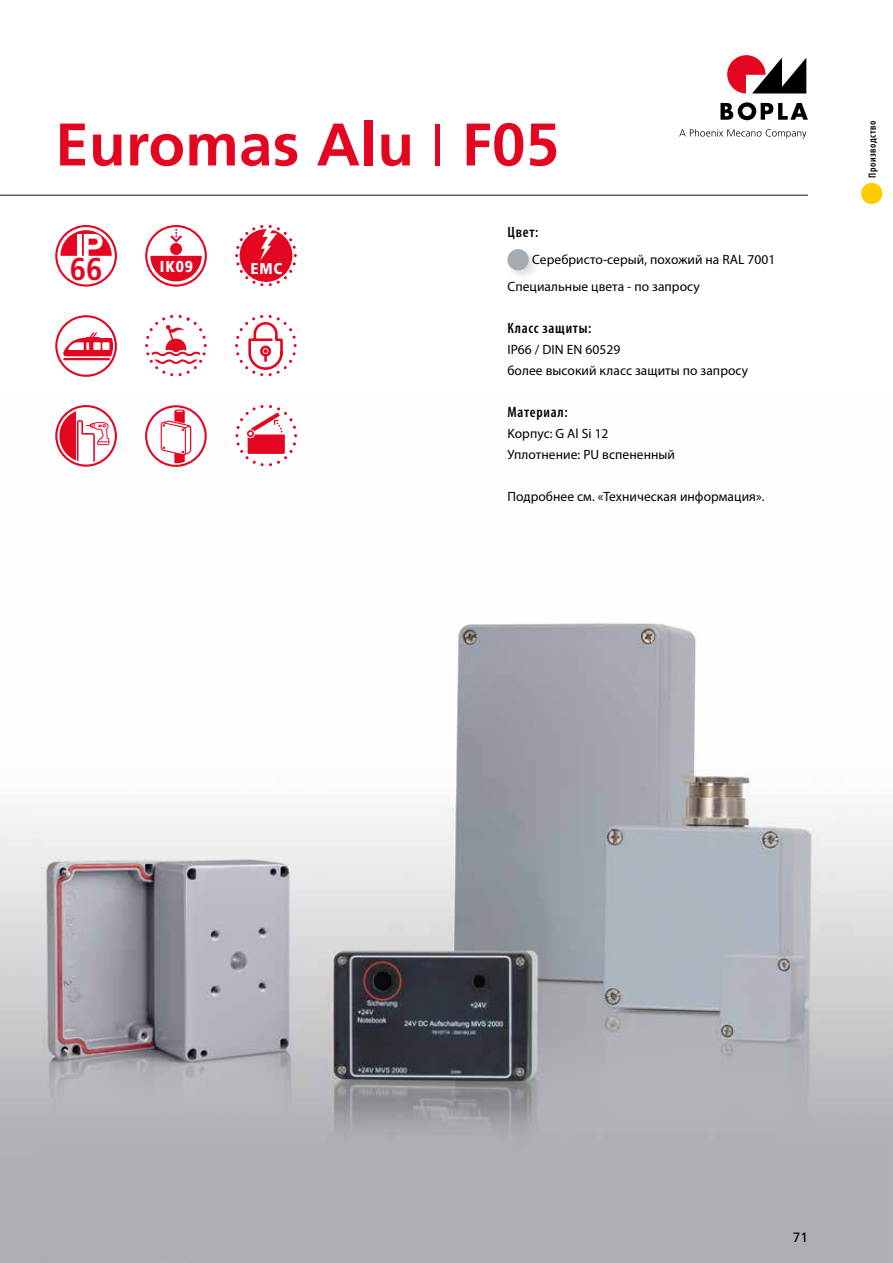
<style>
.page{position:relative;width:893px;height:1263px;background:#fff}
.page>*{position:absolute;margin:0;border:0;box-sizing:border-box;transform-origin:0 0}
.t1{font:700 60px "Frutiger";letter-spacing:.005em;color:#e40521}
.t2{font:700 condensed 31.5px "Frutiger";color:#e40521}
.t3{font:900 condensed 15.75px "Frutiger";color:#fff}
.t4{font:900 condensed 15.6px "Frutiger";color:#fff}
.t5{font:600 condensed 15px "Myriad Pro";letter-spacing:.05em;color:#000}
.t6{font:13.5px/21px "Myriad Pro";letter-spacing:.005em;color:#000}
.t7{font:13.5px "Frutiger LT Pro";color:#000}
.t8{font:600 condensed 10.5px "Myriad Pro";letter-spacing:.05em;color:#000}
.s1{font-weight:300}
</style>
<div class="page">
<img style="left:0;top:435px;width:893px;height:828px">
<svg style="left:145px;top:225px;width:62px;height:62px"></svg>
<div style="left:147px;top:227px;width:58px;height:58px;background:#fff;border-radius:28px"></div>
<svg style="left:150px;top:256px;width:52px;height:25px"></svg>
<div style="left:170px;top:243px;width:12px;height:12px;background:#e40521;border-radius:50%"></div>
<svg style="left:171px;top:229px;width:11px;height:13px"></svg>
<svg style="left:235px;top:315px;width:62px;height:61px"></svg>
<svg style="left:235px;top:225px;width:62px;height:61px"></svg>
<svg style="left:55px;top:405px;width:62px;height:62px"></svg>
<svg style="left:235px;top:405px;width:62px;height:61px"></svg>
<svg style="left:55px;top:315px;width:62px;height:62px"></svg>
<svg style="left:55px;top:225px;width:62px;height:62px"></svg>
<svg style="left:145px;top:315px;width:62px;height:61px"></svg>
<svg style="left:145px;top:405px;width:62px;height:62px"></svg>
<div style="left:861px;top:183px;width:21px;height:21px;background:#fc0;border-radius:50%"></div>
<div style="left:504px;top:246px;width:37px;height:37px;background:#000;opacity:.15"></div>
<div style="left:507px;top:249px;width:22px;height:21px;background:#a4acb1;border-radius:50%"></div>
<svg style="left:752px;top:58px;width:54px;height:35px"></svg>
<svg style="left:720px;top:102px;width:88px;height:18px"></svg>
<svg style="left:679px;top:129px;width:127px;height:10px"></svg>
<svg style="left:727px;top:55px;width:38px;height:38px"></svg>
<hr style="left:0;top:195px;width:808px;height:1px;background:#575756">
<h1 class="t1" style="left:55px;top:109px;width:505px">Euromas Alu <span class="s1">I</span> F05</h1>
<h2 class="t2" style="left:70px;top:250px;width:34px">66</h2>
<p class="t3" style="left:160px;top:257px;width:35px">IK09</p>
<p class="t4" style="left:250px;top:259px;width:33px">EMC</p>
<p class="t5" style="left:507px;top:223px;width:33px">Цвет:</p>
<p class="t6" style="left:507px;top:246px;width:269px;line-height:27px;text-indent:25px">Серебристо-серый, похожий на RAL 7001<br>Cпециальные цвета - по запросу</p>
<p class="t5" style="left:507px;top:319px;width:86px">Класс защиты:</p>
<p class="t6" style="left:507px;top:339px;width:242px">IP66 / DIN EN 60529<br>более высокий класс защиты по запросу</p>
<p class="t5" style="left:507px;top:403px;width:62px">Mатериал:</p>
<p class="t6" style="left:507px;top:423px;width:169px">Kорпус: G Al Si 12<br>Уплотнение: PU вспененный</p>
<p class="t6" style="left:507px;top:486px;width:259px">Подробнее см. «Техническая информация».</p>
<p class="t8" style="left:866px;top:178px;width:59px;rotate:-90deg">Производство</p>
<p class="t7" style="left:793px;top:1229px;width:17px">71</p>
</div>
